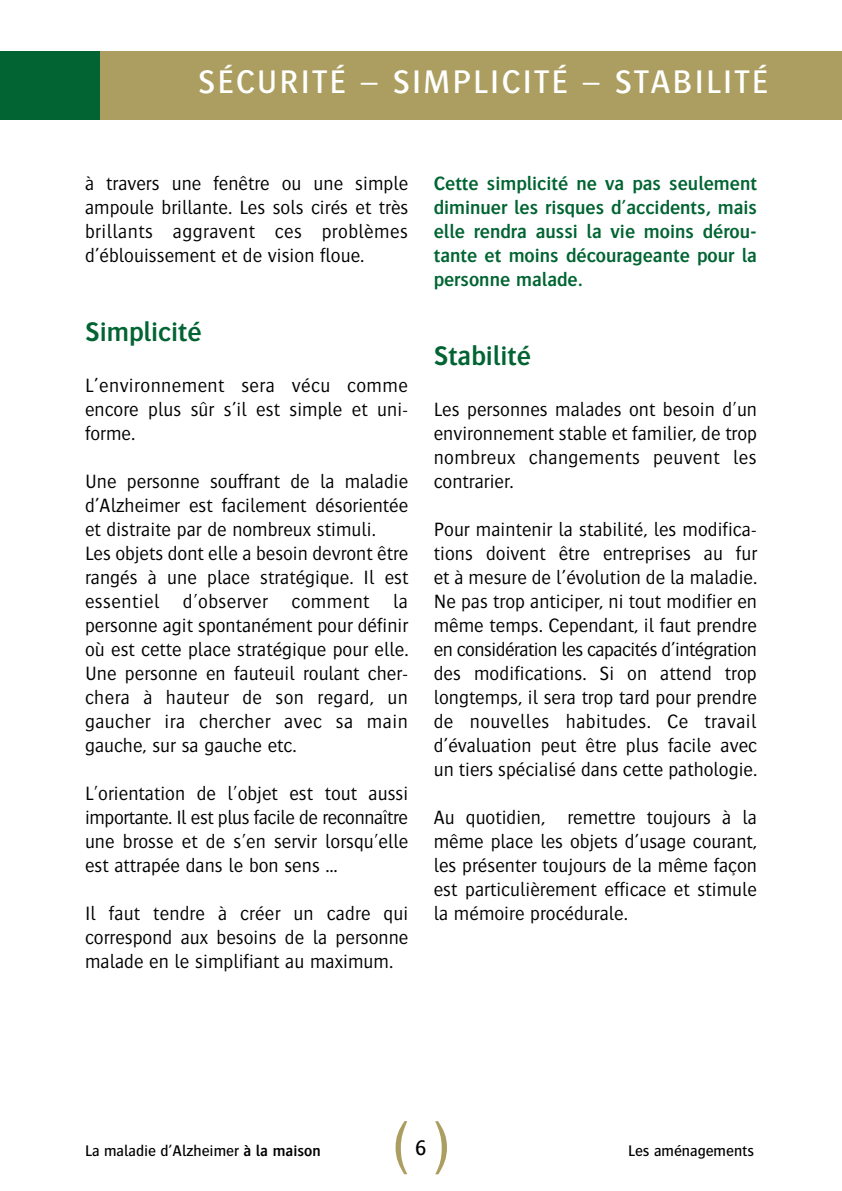
<style>
.page{position:relative;width:842px;height:1191px;background:#fff}
.page>*{position:absolute;margin:0;border:0;box-sizing:border-box;transform-origin:0 0}
.t1{font:500 72px "Bosis";color:#ab9e60}
.t2{font:500 34px "Bosis";letter-spacing:.055em;color:#fff}
.t3{font:600 28px "Bosis";color:#016432}
.t4{font:500 22px "Bosis";color:#000}
.t5{font:300 20px/24px "Bosis";color:#000;text-align:justify}
.t6{font:600 20px/24px "Bosis";color:#016432;text-align:justify}
.t7{font:500 16px "Bosis";color:#000}
.s1{font-weight:600}
</style>
<div class="page">
<div style="left:0;top:51px;width:100px;height:68px;background:#016432"></div>
<div style="left:100px;top:51px;width:742px;height:68px;background:#ab9e60"></div>
<h2 class="t2" style="left:198px;top:61px;width:571px">SÉCURITÉ – SIMPLICITÉ – STABILITÉ</h2>
<p class="t5" style="left:85px;top:171px;width:325px">à travers une fenêtre ou une simple ampoule brillante. Les sols cirés et très brillants aggravent ces problèmes d’éblouissement et de vision floue.</p>
<h3 class="t3" style="left:85px;top:315px;width:118px">Simplicité</h3>
<p class="t5" style="left:85px;top:373px;width:325px">L’environnement sera vécu comme encore plus sûr s’il est simple et uni&shy;forme.</p>
<p class="t5" style="left:85px;top:469px;width:325px;text-align:left">Une personne souffrant de la maladie d’Alzheimer est facilement désorientée et distraite par de nombreux stimuli.<br>Les objets dont elle a besoin devront être rangés à une place stratégique. Il est essentiel d'observer comment la personne agit spontanément pour définir où est cette place stratégique pour elle.<br>Une personne en fauteuil roulant cher&shy;chera à hauteur de son regard, un gaucher ira chercher avec sa main gauche, sur sa gauche etc.</p>
<p class="t5" style="left:85px;top:781px;width:325px">L'orientation de l'objet est tout aussi importante. Il est plus facile de reconnaître une brosse et de s'en servir lorsqu'elle est attrapée dans le bon sens ...</p>
<p class="t5" style="left:85px;top:901px;width:325px">Il faut tendre à créer un cadre qui correspond aux besoins de la personne malade en le simplifiant au maximum.</p>
<p class="t6" style="left:434px;top:171px;width:325px">Cette simplicité ne va pas seulement diminuer les risques d’accidents, mais elle rendra aussi la vie moins dérou&shy;tante et moins décourageante pour la personne malade.</p>
<h3 class="t3" style="left:434px;top:339px;width:99px">Stabilité</h3>
<p class="t5" style="left:434px;top:397px;width:325px">Les personnes malades ont besoin d'un environnement stable et familier, de trop nombreux changements peuvent les contrarier.</p>
<p class="t5" style="left:434px;top:517px;width:325px">Pour maintenir la stabilité, les modifica&shy;tions doivent être entreprises au fur et à mesure de l’évolution de la maladie.<br>Ne pas trop anticiper, ni tout modifier en même temps. Cependant, il faut prendre en considération les capacités d’intégration des modifications. Si on attend trop longtemps, il sera trop tard pour prendre de nouvelles habitudes. Ce travail d’évaluation peut être plus facile avec un tiers spécialisé dans cette pathologie.</p>
<p class="t5" style="left:434px;top:805px;width:325px">Au quotidien, remettre toujours à la même place les objets d’usage courant, les présenter toujours de la même façon est particulièrement efficace et stimule la mémoire procédurale.</p>
<h1 class="t1" style="left:392px;top:1102px;width:59px">( )</h1>
<p class="t7" style="left:85px;top:1141px;width:237px">La maladie d’Alzheimer <span class="s1">à la maison</span></p>
<p class="t4" style="left:415px;top:1135px;width:13px">6</p>
<p class="t7" style="left:628px;top:1141px;width:128px">Les aménagements</p>
</div>
